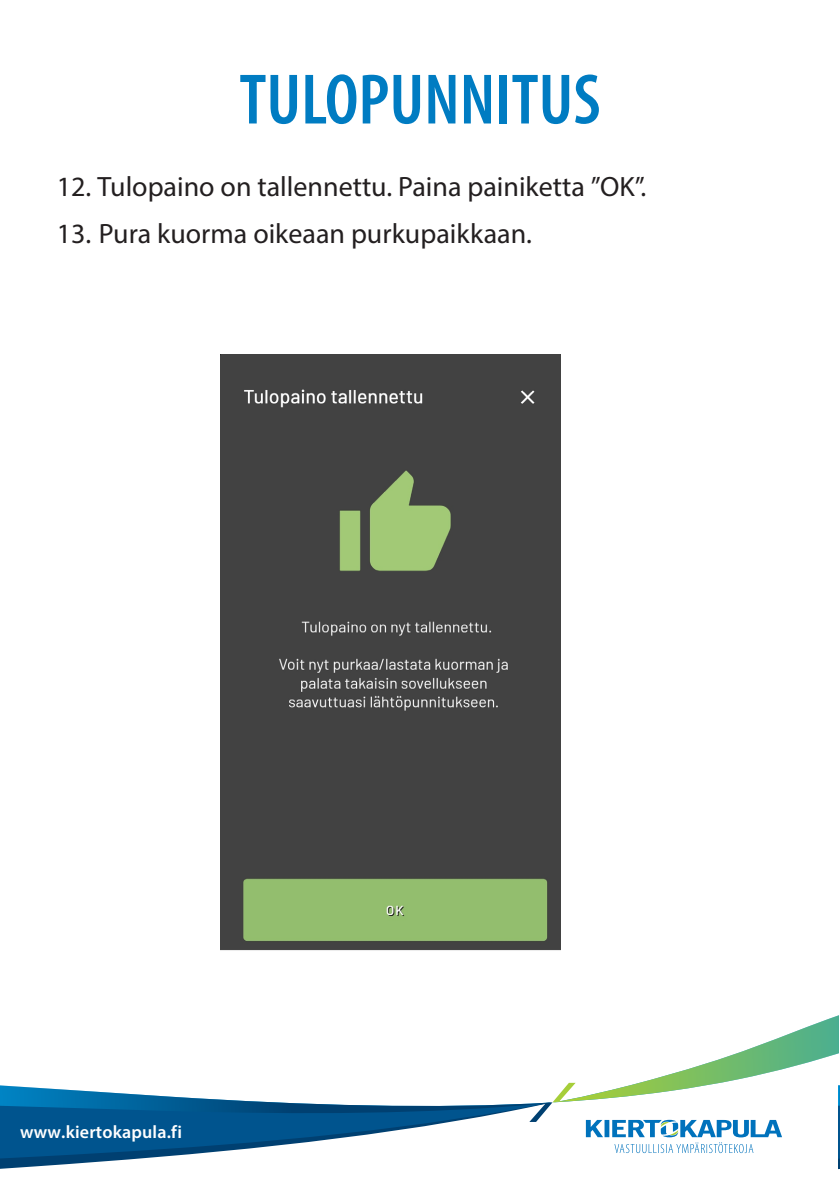
<style>
.page{position:relative;width:840px;height:1191px;background:#fff}
.page>*{position:absolute;margin:0;border:0;box-sizing:border-box;transform-origin:0 0}
.t1{font:600 condensed 72px "Myriad Pro";color:#007cc2}
.t2{font:28px "Myriad Pro";color:#231f20}
.t3{font:600 18px "Myriad Pro";letter-spacing:.01em;color:#fff}
</style>
<div class="page">
<img style="left:220px;top:355px;width:340px;height:596px">
<svg style="left:0;top:1088px;width:529px;height:81px"></svg>
<svg style="left:529px;top:1015px;width:310px;height:155px"></svg>
<p class="t1" style="left:239px;top:55px;width:362px">TULOPUNNITUS</p>
<p class="t2" style="left:57px;top:169px;width:590px">12. Tulopaino on tallennettu. Paina painiketta ”OK”.</p>
<p class="t2" style="left:57px;top:217px;width:476px">13. Pura kuorma oikeaan purkupaikkaan.</p>
<p class="t3" style="left:20px;top:1120px;width:163px">www.kiertokapula.fi</p>
</div>
